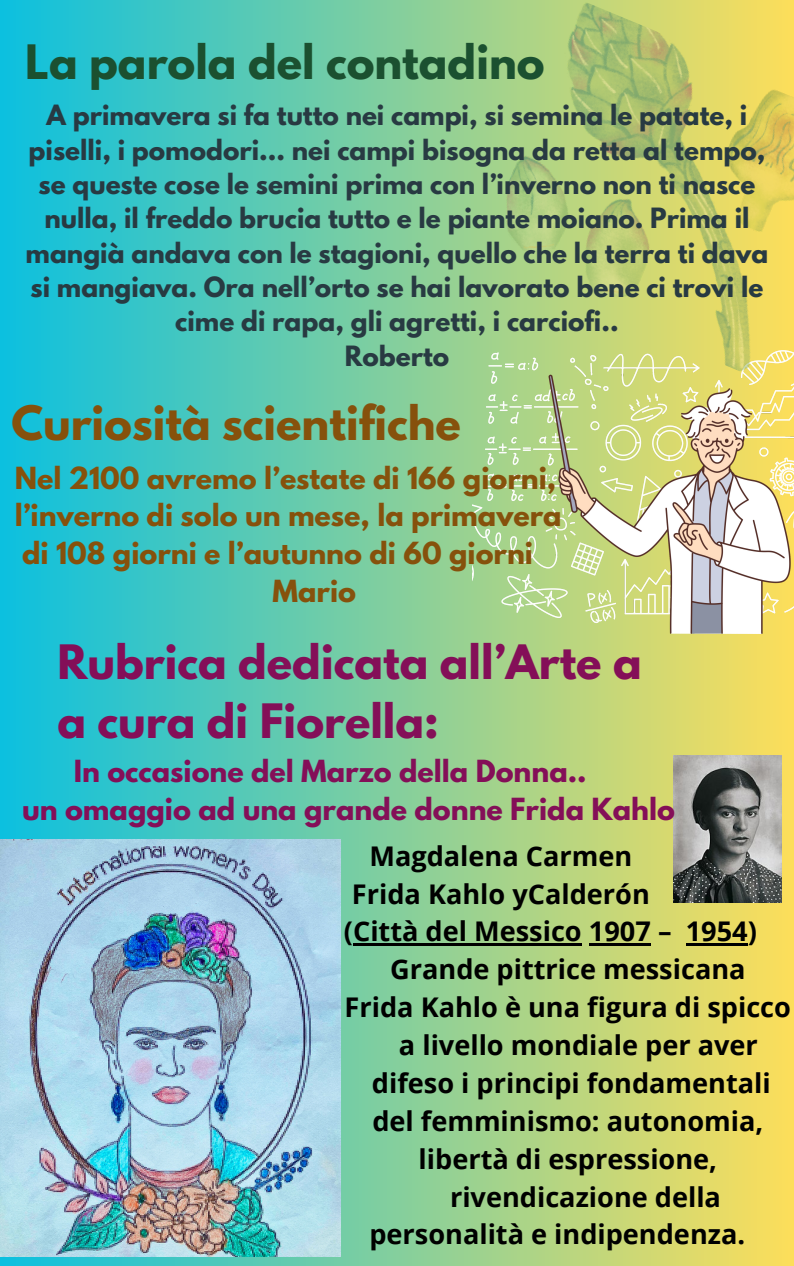
<style>
.page{position:relative;width:794px;height:1266px;background:#fff}
.page>*{position:absolute;margin:0;border:0;box-sizing:border-box;transform-origin:0 0}
.t1{font:700 42px "League Spartan";color:#840f58}
.t2{font:700 42px "League Spartan";color:#86510c}
.t3{font:700 42px "League Spartan";color:#1b5030}
.t4{font:700 27.15px "Open Sans";color:#000}
.t5{font:700 27px "League Spartan";color:#86510c}
.t6{font:700 27px "League Spartan";color:#840f58}
.t7{font:700 24.75px/34.3px "League Spartan";color:#283a42;text-align:center}
</style>
<div class="page">
<div style="left:0;top:0;width:793px;height:1266px;background:linear-gradient(to right,#0cc0e0,#fdde5a)"></div>
<img style="left:0;top:839px;width:340px;height:417px">
<img style="left:673px;top:755px;width:108px;height:147px">
<img style="left:472px;top:374px;width:321px;height:259px">
<img style="left:472px;top:0;width:321px;height:374px">
<hr style="left:353px;top:943px;width:228px;height:2px;background:#000">
<hr style="left:588px;top:943px;width:62px;height:2px;background:#000">
<hr style="left:685px;top:943px;width:62px;height:2px;background:#000">
<p class="t3" style="left:25px;top:41px;width:520px">La parola del contadino</p>
<p class="t7" style="left:26px;top:101px;width:743px">A primavera si fa tutto nei campi, si semina le patate, i piselli, i pomodori... nei campi bisogna da retta al tempo, se queste cose le semini prima con l’inverno non ti nasce nulla, il freddo brucia tutto e le piante moiano. Prima il mangià andava con le stagioni, quello che la terra ti dava si mangiava. Ora nell’orto se hai lavorato bene ci trovi le cime di rapa, gli agretti, i carciofi..</p>
<p class="t7" style="left:344px;top:341px;width:106px">Roberto</p>
<p class="t2" style="left:11px;top:402px;width:451px">Curiosità scientifiche</p>
<p class="t5" style="left:15px;top:464px;width:542px">Nel 2100 avremo l’estate di 166 giorni,</p>
<p class="t5" style="left:15px;top:502px;width:548px">l’inverno di solo un mese, la primavera</p>
<p class="t5" style="left:22px;top:540px;width:512px">di 108 giorni e l’autunno di 60 giorni</p>
<p class="t5" style="left:272px;top:577px;width:85px">Mario</p>
<p class="t1" style="left:57px;top:641px;width:585px">Rubrica dedicata all’Arte a</p>
<p class="t1" style="left:57px;top:700px;width:382px">a cura di Fiorella:</p>
<h1 class="t6" style="left:74px;top:758px;width:514px">In occasione del Marzo della Donna..</h1>
<p class="t6" style="left:22px;top:795px;width:654px">un omaggio ad una grande donne Frida Kahlo</p>
<p class="t4" style="left:369px;top:837px;width:264px">Magdalena Carmen</p>
<p class="t4" style="left:352px;top:874px;width:299px">Frida Kahlo yCalderón</p>
<p class="t4" style="left:344px;top:912px;width:414px">(Città del Messico 1907 – 1954)</p>
<p class="t4" style="left:390px;top:950px;width:357px">Grande pittrice messicana</p>
<p class="t4" style="left:344px;top:988px;width:447px">Frida Kahlo è una figura di spicco</p>
<p class="t4" style="left:399px;top:1026px;width:360px">a livello mondiale per aver</p>
<p class="t4" style="left:372px;top:1064px;width:400px">difeso i principi fondamentali</p>
<p class="t4" style="left:372px;top:1101px;width:392px">del femminismo: autonomia,</p>
<p class="t4" style="left:418px;top:1139px;width:300px">libertà di espressione,</p>
<p class="t4" style="left:450px;top:1177px;width:272px">rivendicazione della</p>
<p class="t4" style="left:369px;top:1215px;width:377px">personalità e indipendenza.</p>
</div>
